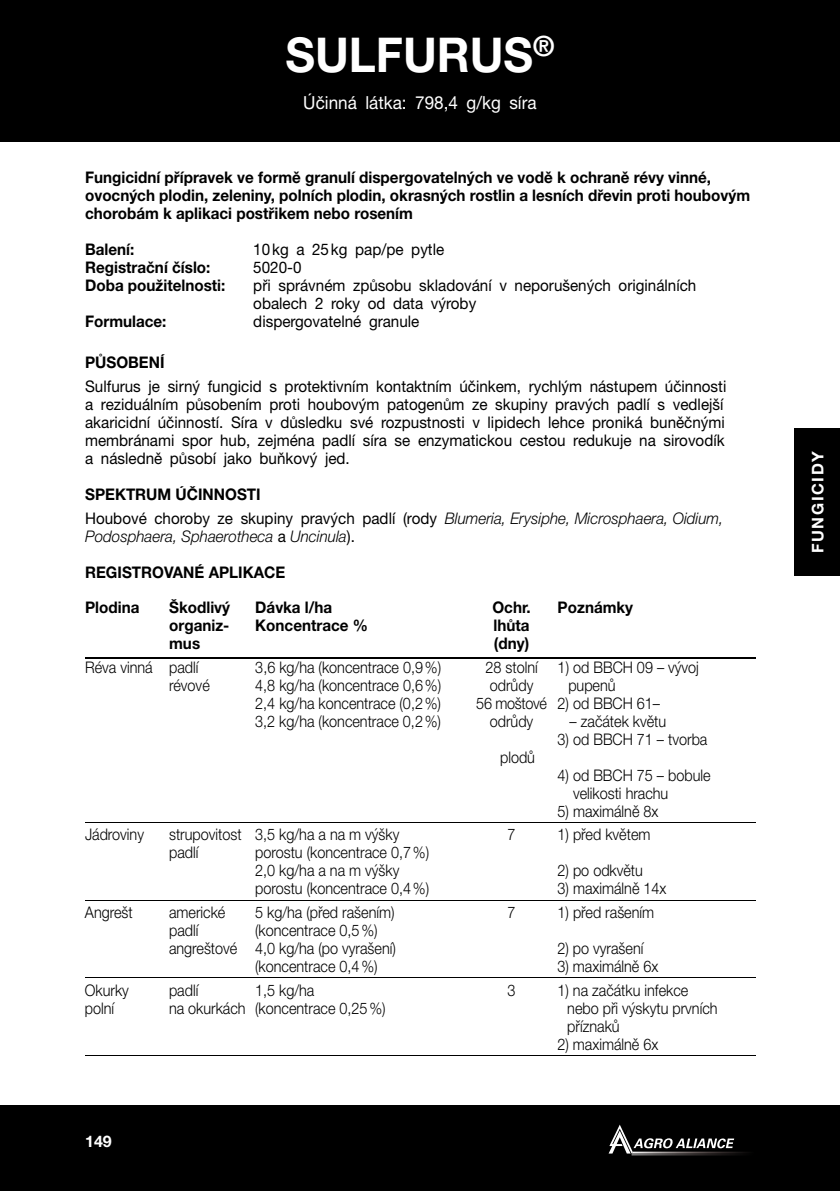
<style>
.page{position:relative;width:840px;height:1191px;background:#fff}
.page>*{position:absolute;margin:0;border:0;box-sizing:border-box;transform-origin:0 0}
.t1{font:700 48px "Helvetica Neue CE";color:#fff;scale:.95 1}
.t2{font:18px "Helvetica Neue CE";color:#fff;scale:.95 1}
.t3{font:300 16px/18px "Helvetica Neue CE";color:#000;scale:.9 1}
.t4{font:16px/18px "Helvetica Neue CE";color:#000;scale:.95 1}
.t5{font:700 16px/18px "Helvetica Neue CE";color:#000;scale:.95 1}
.t6{font:italic 300 16px "Helvetica Neue CE";color:#000;scale:.95 1}
.t7{font:300 16px "Helvetica Neue CE";letter-spacing:-.02em;color:#000;scale:.9 1}
.t8{font:700 16px "Helvetica Neue CE";letter-spacing:.1em;color:#fff}
.s1{font-weight:700}
.s2{font-weight:300;font-style:italic}
.s3{font-weight:400;font-style:normal}
</style>
<div class="page">
<div style="left:0;top:1106px;width:839px;height:85px;background:#000"></div>
<svg style="left:631px;top:1154px;width:108px;height:1px"></svg>
<svg style="left:608px;top:1124px;width:139px;height:30px"></svg>
<div style="left:0;top:0;width:839px;height:142px;background:#000"></div>
<div style="left:794px;top:428px;width:45px;height:148px;background:#000"></div>
<hr style="left:85px;top:657px;width:670px;height:1px;background:#000">
<hr style="left:85px;top:822px;width:670px;height:1px;background:#000">
<hr style="left:85px;top:900px;width:670px;height:1px;background:#000">
<hr style="left:85px;top:977px;width:670px;height:1px;background:#000">
<hr style="left:85px;top:1055px;width:670px;height:1px;background:#000">
<h1 class="t1" style="left:285px;top:28px;width:284px">SULFURUS<sup>®</sup></h1>
<p class="t2" style="left:303px;top:92px;width:247px">Účinná látka: 798,4 g/kg síra</p>
<p class="t5" style="left:85px;top:168px;width:701px">Fungicidní přípravek ve formě granulí dispergovatelných ve vodě k ochraně révy vinné, ovocných plodin, zeleniny, polních plodin, okrasných rostlin a lesních dřevin proti houbovým chorobám k aplikaci postřikem nebo rosením</p>
<p class="t5" style="left:85px;top:240px;width:53px">Balení:</p>
<p class="t4" style="left:253px;top:240px;width:202px">10 kg a 25 kg pap/pe pytle</p>
<p class="t5" style="left:85px;top:258px;width:133px">Registrační číslo:</p>
<p class="t4" style="left:253px;top:258px;width:52px">5020-0</p>
<p class="t5" style="left:85px;top:276px;width:149px">Doba použitelnosti:</p>
<p class="t4" style="left:253px;top:276px;width:467px">při správném způsobu skladování v neporušených originálních obalech 2 roky od data výroby</p>
<p class="t5" style="left:85px;top:312px;width:87px">Formulace:</p>
<p class="t4" style="left:253px;top:312px;width:176px">dispergovatelné granule</p>
<p class="t5" style="left:85px;top:354px;width:85px">PŮSOBENÍ</p>
<p class="t4" style="left:85px;top:377px;width:676px">Sulfurus je sirný fungicid s protektivním kontaktním účinkem, rychlým nástupem účinnosti a reziduálním působením proti houbovým patogenům ze skupiny pravých padlí s vedlejší akaricidní účinností. Síra v důsledku své rozpustnosti v lipidech lehce proniká buněčnými membránami spor hub, zejména padlí síra se enzymatickou cestou redukuje na sirovodík a následně působí jako buňkový jed.</p>
<p class="t4" style="left:85px;top:482px;width:673px;line-height:23.6px"><span class="s1">SPEKTRUM ÚČINNOSTI<br></span>Houbové choroby ze skupiny pravých padlí (rody <span class="s2">Blumeria, Erysiphe, Microsphaera, Oidium,</span></p>
<p class="t6" style="left:85px;top:527px;width:285px">Podosphaera, Sphaerotheca <span class="s3">a</span> Uncinula<span class="s3">).</span></p>
<p class="t5" style="left:85px;top:554px;width:212px;line-height:35px">REGISTROVANÉ APLIKACE<br>Plodina</p>
<p class="t5" style="left:169px;top:598px;width:65px">Škodlivý</p>
<p class="t5" style="left:255px;top:598px;width:82px">Dávka l/ha</p>
<p class="t5" style="left:492px;top:598px;width:42px">Ochr.</p>
<p class="t5" style="left:557px;top:598px;width:81px">Poznámky</p>
<p class="t5" style="left:169px;top:616px;width:65px">organiz-</p>
<p class="t5" style="left:255px;top:616px;width:120px">Koncentrace %</p>
<p class="t5" style="left:493px;top:616px;width:39px">lhůta</p>
<p class="t5" style="left:169px;top:634px;width:34px">mus</p>
<p class="t5" style="left:493px;top:634px;width:39px">(dny)</p>
<p class="t3" style="left:85px;top:658px;width:127px">Réva vinná padlí</p>
<p class="t3" style="left:255px;top:658px;width:208px">3,6 kg/ha (koncentrace 0,9 %)</p>
<p class="t3" style="left:485px;top:658px;width:239px">28 stolní 1) od BBCH 09 – vývoj</p>
<p class="t3" style="left:169px;top:676px;width:47px">révové</p>
<p class="t3" style="left:255px;top:676px;width:208px">4,8 kg/ha (koncentrace 0,6 %)</p>
<p class="t3" style="left:489px;top:676px;width:50px">odrůdy</p>
<p class="t3" style="left:568px;top:676px;width:54px">pupenů</p>
<p class="t3" style="left:255px;top:694px;width:208px">2,4 kg/ha koncentrace (0,2 %)</p>
<p class="t7" style="left:476px;top:694px;width:206px">56 moštové 2) od BBCH 61–</p>
<p class="t3" style="left:255px;top:712px;width:208px">3,2 kg/ha (koncentrace 0,2 %)</p>
<p class="t3" style="left:489px;top:712px;width:50px">odrůdy</p>
<p class="t3" style="left:569px;top:712px;width:109px">– začátek květu</p>
<p class="t3" style="left:557px;top:730px;width:168px">3) od BBCH 71 – tvorba</p>
<p class="t3" style="left:500px;top:748px;width:40px">plodů</p>
<p class="t3" style="left:572px;top:766px;width:154px;text-indent:-15px">4) od BBCH 75 – bobule velikosti hrachu</p>
<p class="t3" style="left:557px;top:802px;width:114px">5) maximálně 8x</p>
<p class="t3" style="left:85px;top:825px;width:67px">Jádroviny</p>
<p class="t3" style="left:169px;top:825px;width:257px">strupovitost 3,5 kg/ha a na m výšky</p>
<p class="t3" style="left:507px;top:825px;width:10px">7</p>
<p class="t3" style="left:557px;top:825px;width:105px">1) před květem</p>
<p class="t3" style="left:169px;top:843px;width:34px">padlí</p>
<p class="t3" style="left:255px;top:843px;width:195px">porostu (koncentrace 0,7 %)<br>2,0 kg/ha a na m výšky</p>
<p class="t3" style="left:557px;top:861px;width:96px">2) po odkvětu</p>
<p class="t3" style="left:255px;top:879px;width:195px">porostu (koncentrace 0,4 %)</p>
<p class="t3" style="left:557px;top:879px;width:122px">3) maximálně 14x</p>
<p class="t3" style="left:85px;top:903px;width:55px">Angrešt</p>
<p class="t3" style="left:169px;top:903px;width:64px">americké</p>
<p class="t3" style="left:255px;top:903px;width:156px">5 kg/ha (před rašením)</p>
<p class="t3" style="left:507px;top:903px;width:10px">7</p>
<p class="t3" style="left:557px;top:903px;width:109px">1) před rašením</p>
<p class="t3" style="left:169px;top:921px;width:34px">padlí</p>
<p class="t3" style="left:169px;top:921px;width:253px;text-indent:86px">(koncentrace 0,5 %) angreštové 4,0 kg/ha (po vyrašení)</p>
<p class="t3" style="left:557px;top:939px;width:97px">2) po vyrašení</p>
<p class="t3" style="left:255px;top:957px;width:138px">(koncentrace 0,4 %)</p>
<p class="t3" style="left:557px;top:957px;width:114px">3) maximálně 6x</p>
<p class="t3" style="left:85px;top:981px;width:50px">Okurky</p>
<p class="t3" style="left:169px;top:981px;width:34px">padlí</p>
<p class="t3" style="left:255px;top:981px;width:67px">1,5 kg/ha</p>
<p class="t3" style="left:507px;top:981px;width:10px">3</p>
<p class="t3" style="left:557px;top:981px;width:147px">1) na začátku infekce</p>
<p class="t3" style="left:85px;top:999px;width:34px">polní</p>
<p class="t3" style="left:169px;top:999px;width:242px">na okurkách (koncentrace 0,25 %)</p>
<p class="t3" style="left:567px;top:999px;width:168px">nebo při výskytu prvních příznaků</p>
<p class="t3" style="left:557px;top:1035px;width:114px">2) maximálně 6x</p>
<p class="t8" style="left:85px;top:1132px;width:28px">149</p>
<p class="t8" style="left:808px;top:553px;width:104px;rotate:-90deg">FUNGICIDY</p>
</div>
